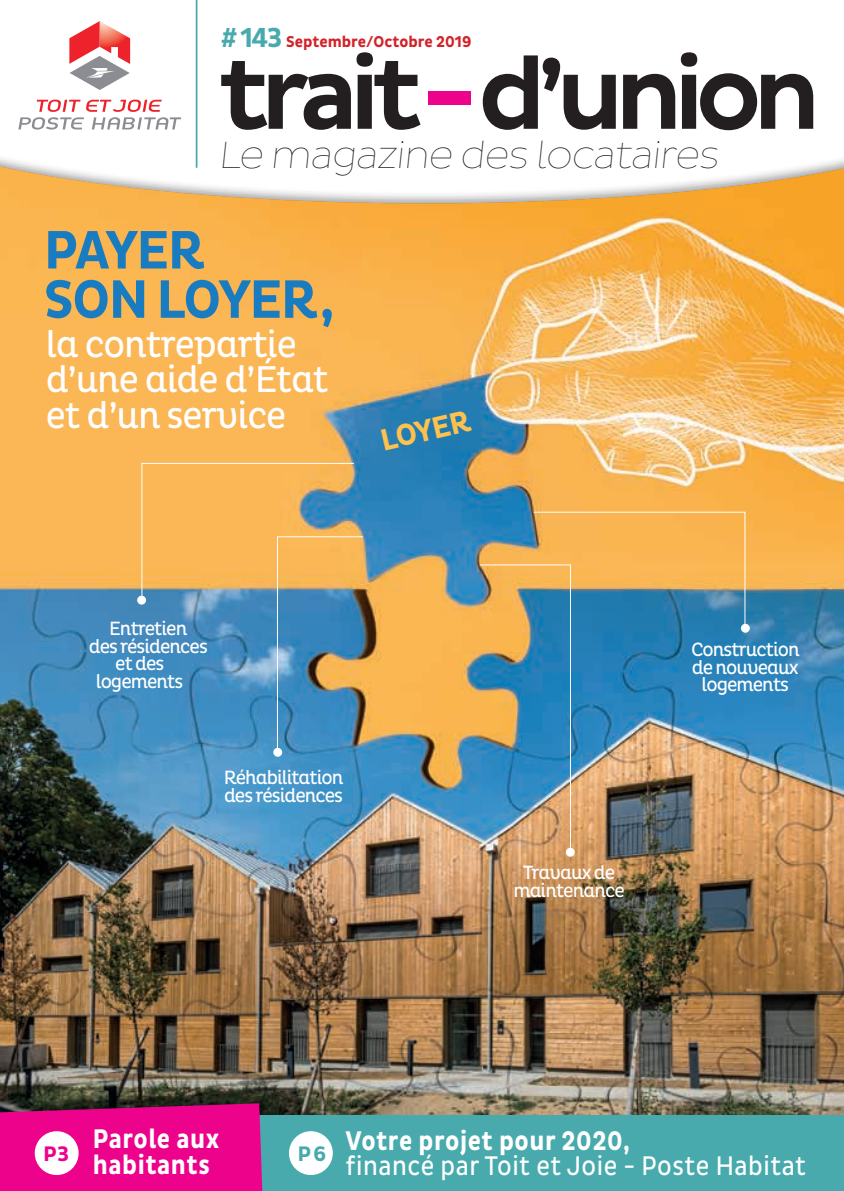
<style>
.page{position:relative;width:844px;height:1191px;background:#fff}
.page>*{position:absolute;margin:0;border:0;box-sizing:border-box;transform-origin:0 0}
.t1{font:500 103.25px "Pluto Sans";letter-spacing:-.09em;color:#231f20}
.t2{font:700 55.12px/49.4px "Pluto Cond";letter-spacing:-.035em;color:#197cc1}
.t3{font:100 38.5px "Pluto Sans";color:#231f20}
.t4{font:37.98px/35.4px "Pluto Cond";letter-spacing:-.03em;color:#fff}
.t5{font:700 31.15px "Pluto Cond";color:#ffc14e}
.t6{font:700 27.47px/25.6px "Pluto Sans Cond";letter-spacing:.02em;color:#fff;scale:.93 1}
.t7{font:27.47px "Pluto Sans Cond";letter-spacing:.02em;color:#fff;scale:.93 1}
.t8{font:700 21.35px "Pluto Cond";color:#ed028c}
.t9{font:700 21.35px "Pluto Cond";color:#49aaad}
.t10{font:19.6px/17.7px "Pluto Cond";letter-spacing:-.05em;color:#fff;text-align:center}
.t11{font:700 15.92px "Pluto Sans Cond";color:#d1232a}
.s1{font-size:28px;color:#49aaad}
.s2{font-family:"Pluto";font-weight:700;color:#ed028c}
</style>
<div class="page">
<img style="left:0;top:206px;width:843px;height:909px">
<div style="left:0;top:0;width:843px;height:206px;background:#231f20;opacity:.41"></div>
<div style="left:0;top:0;width:843px;height:95px;background:#fff"></div>
<hr style="left:196px;top:0;width:1px;height:168px;background:#49aaad">
<svg style="left:69px;top:21px;width:61px;height:69px"></svg>
<svg style="left:18px;top:100px;width:163px;height:29px"></svg>
<div style="left:243px;top:1115px;width:600px;height:76px;background:#49aaad"></div>
<div style="left:289px;top:1131px;width:44px;height:44px;background:#fff;border-radius:50%"></div>
<svg style="left:0;top:1103px;width:262px;height:88px;background:#e00585"></svg>
<div style="left:35px;top:1131px;width:44px;height:44px;background:#fff;border-radius:50%"></div>
<img style="left:478px;top:511px;width:267px;height:341px">
<svg style="left:141px;top:462px;width:223px;height:292px;background:#909d92"></svg>
<svg style="left:565px;top:847px;width:9px;height:9px"></svg>
<div style="left:740px;top:624px;width:9px;height:8px;background:#fff;border-radius:50%"></div>
<div style="left:273px;top:748px;width:9px;height:8px;background:#fff;border-radius:50%"></div>
<div style="left:137px;top:595px;width:9px;height:9px;background:#fff;border-radius:50%"></div>
<p class="t11" style="left:220px;top:33px;width:252px"><span class="s1"># 143</span> Septembre/Octobre 2019</p>
<h1 class="t1" style="left:218px;top:35px;width:604px">trait<span class="s2">-</span>d’union</h1>
<h3 class="t3" style="left:218px;top:133px;width:506px">Le magazine des locataires</h3>
<h2 class="t2" style="left:44px;top:227px;width:292px">PAYER<br>SON LOYER,</h2>
<h3 class="t4" style="left:46px;top:327px;width:284px">la contrepartie d’une aide d’État et d’un service</h3>
<h3 class="t5" style="left:377px;top:423px;width:93px;rotate:-13deg">LOYER</h3>
<p class="t10" style="left:109px;top:620px;width:80px">Entretien</p>
<p class="t10" style="left:89px;top:637px;width:121px">des résidences</p>
<p class="t10" style="left:115px;top:655px;width:51px">et des</p>
<p class="t10" style="left:96px;top:673px;width:89px">logements</p>
<p class="t10" style="left:224px;top:768px;width:121px;text-align:left">Réhabilitation des résidences</p>
<p class="t10" style="left:513px;top:864px;width:113px">Travaux de maintenance</p>
<p class="t10" style="left:691px;top:641px;width:110px">Construction de nouveaux logements</p>
<h3 class="t6" style="left:93px;top:1127px;width:138px">Parole aux habitants</h3>
<p class="t8" style="left:43px;top:1141px;width:28px">P 3</p>
<p class="t9" style="left:297px;top:1141px;width:31px">P 6</p>
<h3 class="t6" style="left:345px;top:1128px;width:307px">Votre projet pour 2020,</h3>
<h3 class="t7" style="left:345px;top:1150px;width:496px">financé par Toit et Joie - Poste Habitat</h3>
</div>
